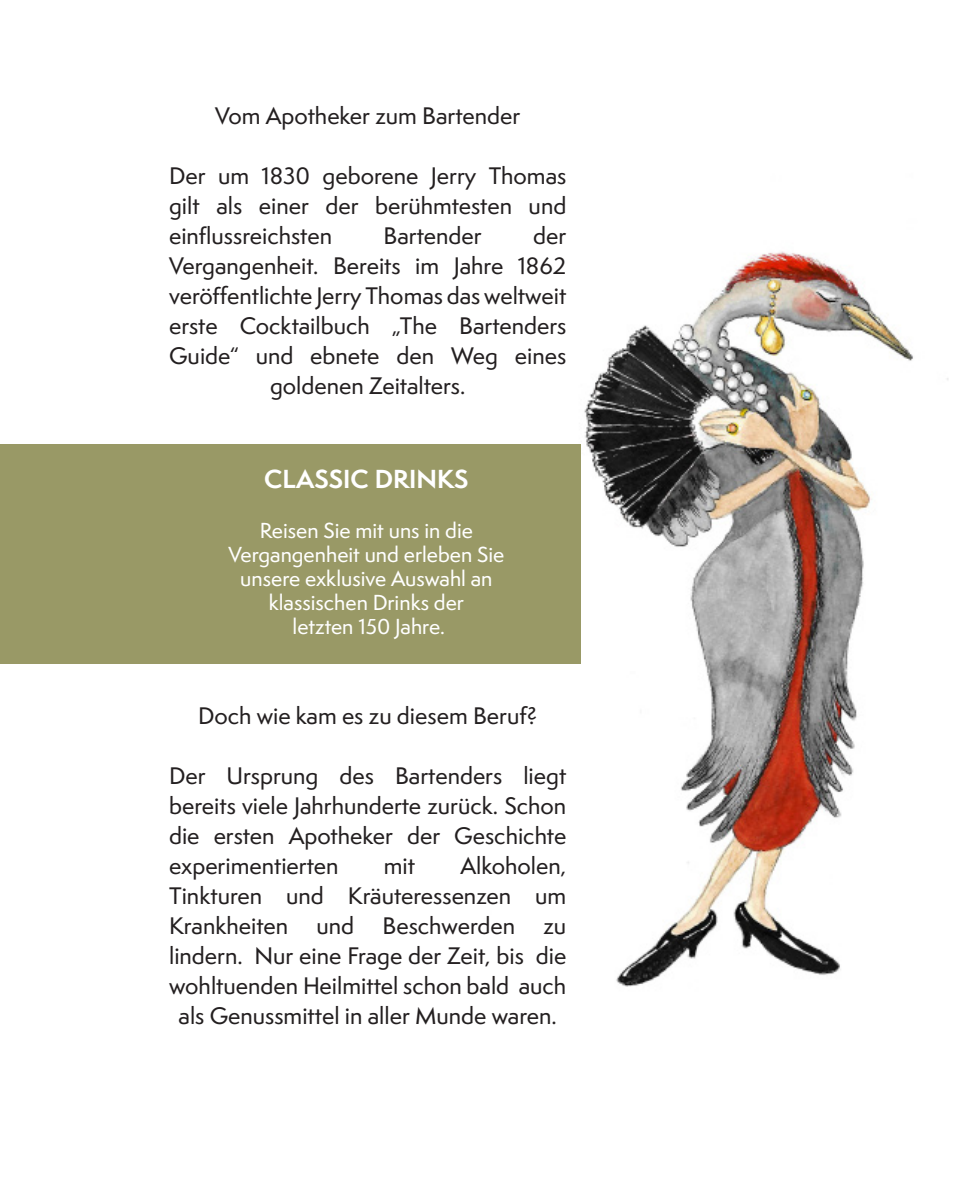
<style>
.page{position:relative;width:953px;height:1191px;background:#fff}
.page>*{position:absolute;margin:0;border:0;box-sizing:border-box;transform-origin:0 0}
.t1{font:700 24px "Semplicita Pro";color:#fff}
.t2{font:500 22px/30px "Semplicita Pro";color:#231f20;text-align:justify}
.t3{font:500 20px/24px "Semplicita Pro";color:#fff;text-align:center}
</style>
<div class="page">
<img style="left:412px;top:251px;width:536px;height:736px">
<div style="left:0;top:444px;width:580px;height:219px;background:#996"></div>
<p class="t2" style="left:215px;top:100px;width:307px">Vom Apotheker zum Bartender</p>
<p class="t2" style="left:169px;top:160px;width:399px">Der um 1830 geborene Jerry Thomas gilt als einer der berühmtesten und einflussreichsten</p>
<p class="t2" style="left:383px;top:220px;width:99px">Bartender</p>
<p class="t2" style="left:533px;top:220px;width:35px">der</p>
<p class="t2" style="left:169px;top:250px;width:398px">Vergangenheit. Bereits im Jahre 1862</p>
<p class="t2" style="left:169px;top:280px;width:399px">veröffentlichte Jerry Thomas das weltweit</p>
<p class="t2" style="left:169px;top:310px;width:398px">erste Cocktailbuch „The Bartenders</p>
<p class="t2" style="left:169px;top:340px;width:398px">Guide“ und ebnete den Weg eines</p>
<p class="t2" style="left:270px;top:370px;width:197px">goldenen Zeitalters.</p>
<p class="t1" style="left:264px;top:460px;width:206px">CLASSIC DRINKS</p>
<p class="t3" style="left:228px;top:519px;width:277px">Reisen Sie mit uns in die<br>Vergangenheit und erleben Sie unsere exklusive Auswahl an klassischen Drinks der</p>
<p class="t3" style="left:292px;top:615px;width:154px">letzten 150 Jahre.</p>
<p class="t2" style="left:198px;top:700px;width:341px">Doch wie kam es zu diesem Beruf?</p>
<p class="t2" style="left:169px;top:760px;width:399px">Der Ursprung des Bartenders liegt bereits viele Jahrhunderte zurück. Schon die ersten Apotheker der Geschichte experimentierten</p>
<p class="t2" style="left:169px;top:850px;width:398px;text-indent:291px">Alkoholen, Tinkturen und Kräuteressenzen um Krankheiten</p>
<p class="t2" style="left:384px;top:850px;width:33px">mit</p>
<p class="t2" style="left:316px;top:910px;width:39px">und</p>
<p class="t2" style="left:382px;top:910px;width:134px">Beschwerden</p>
<p class="t2" style="left:543px;top:910px;width:24px">zu</p>
<p class="t2" style="left:169px;top:940px;width:398px">lindern. Nur eine Frage der Zeit, bis die</p>
<p class="t2" style="left:169px;top:970px;width:399px">wohltuenden Heilmittel schon bald auch</p>
<p class="t2" style="left:178px;top:1000px;width:380px">als Genussmittel in aller Munde waren.</p>
</div>
